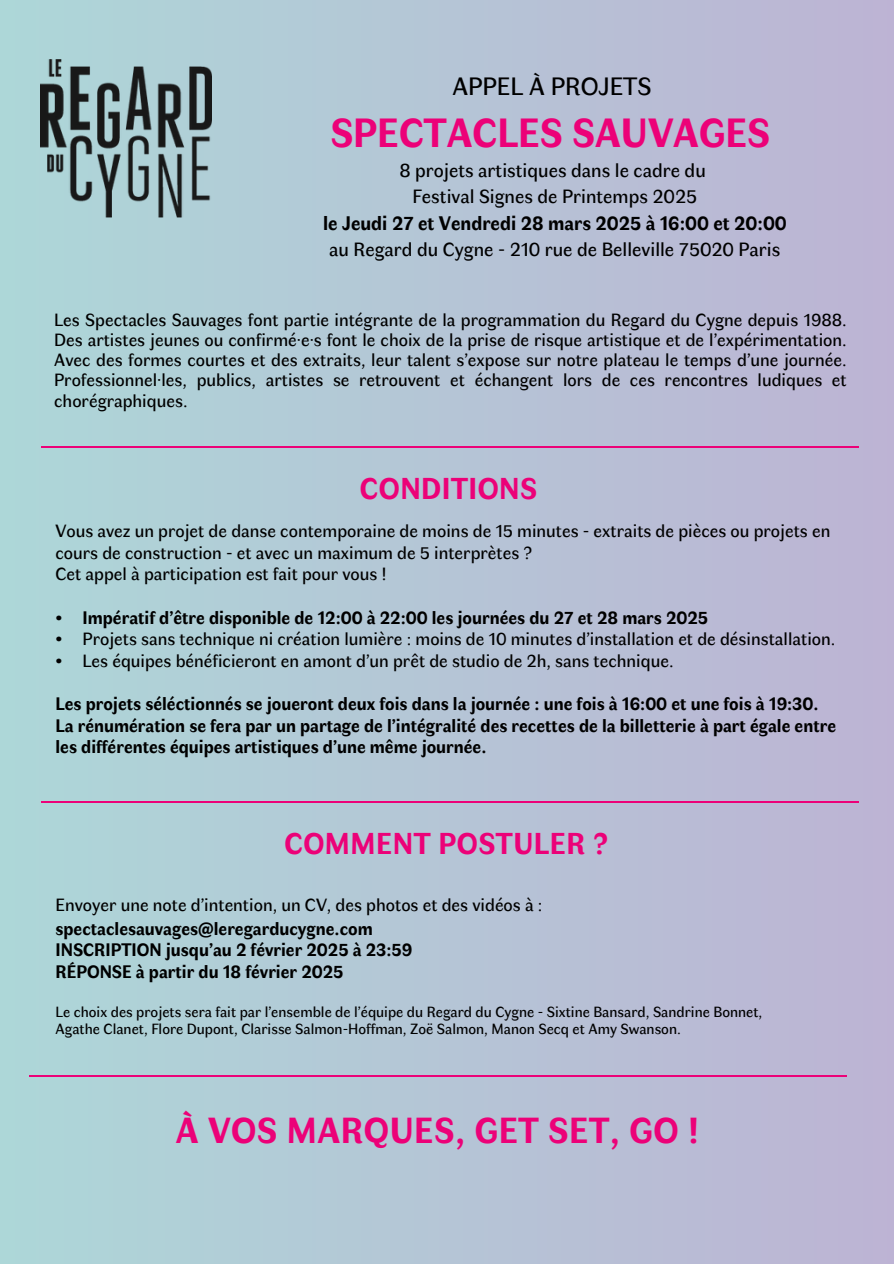
<style>
.page{position:relative;width:894px;height:1264px;background:#fff}
.page>*{position:absolute;margin:0;border:0;box-sizing:border-box;transform-origin:0 0}
.t1{font:700 40.5px "Faune Text";color:#ec0178}
.t2{font:700 36px "Faune Text";letter-spacing:.015em;color:#ec0178}
.t3{font:700 30px "Faune Text";letter-spacing:.02em;color:#ec0178}
.t4{font:25.5px "Faune Text";color:#000}
.t5{font:19.5px/26.4px "Faune Text";color:#000;text-align:center}
.t6{font:18px/21.3px "Faune Text";color:#000}
.t7{font:700 18px/21.3px "Faune Text";color:#000}
.t8{font:15px/16.8px "Faune Text";color:#000}
.s1{font-weight:700}
</style>
<div class="page">
<div style="left:0;top:0;width:893px;height:1263px;background:linear-gradient(to right,#add7d8,#bdb3d4)"></div>
<hr style="left:42px;top:446px;width:816px;height:2px;background:#ec0178">
<hr style="left:42px;top:801px;width:816px;height:2px;background:#ec0178">
<hr style="left:29px;top:1075px;width:817px;height:1px;background:#ec0178">
<img style="left:40px;top:60px;width:171px;height:157px">
<p class="t4" style="left:452px;top:67px;width:200px">APPEL À PROJETS</p>
<p class="t1" style="left:330px;top:103px;width:441px">SPECTACLES SAUVAGES</p>
<p class="t5" style="left:399px;top:156px;width:308px">8 projets artistiques dans le cadre du</p>
<h4 class="t5" style="left:323px;top:182px;width:465px">Festival Signes de Printemps 2025<br><span class="s1">le Jeudi 27 et Vendredi 28 mars 2025 à 16:00 et 20:00 </span>au Regard du Cygne - 210 rue de Belleville 75020 Paris</h4>
<h2 class="t6" style="left:54px;top:308px;width:793px;line-height:20.2px;text-align:justify">Les Spectacles Sauvages font partie intégrante de la programmation du Regard du Cygne depuis 1988.<br>Des artistes jeunes ou confirmé·e·s font le choix de la prise de risque artistique et de l’expérimentation.<br>Avec des formes courtes et des extraits, leur talent s’expose sur notre plateau le temps d’une journée.<br>Professionnel·les, publics, artistes se retrouvent et échangent lors de ces rencontres ludiques et chorégraphiques.</h2>
<h2 class="t3" style="left:360px;top:466px;width:179px">CONDITIONS</h2>
<h4 class="t6" style="left:55px;top:519px;width:776px">Vous avez un projet de danse contemporaine de moins de 15 minutes - extraits de pièces ou projets en cours de construction - et avec un maximum de 5 interprètes ?<br>Cet appel à participation est fait pour vous !</h4>
<p class="t6" style="left:55px;top:605px;width:8px;text-align:justify">• • •</p>
<h4 class="t6" style="left:82px;top:605px;width:754px"><span class="s1">Impératif d’être disponible de 12:00 à 22:00 les journées du 27 et 28 mars 2025<br></span>Projets sans technique ni création lumière : moins de 10 minutes d’installation et de désinstallation.<br>Les équipes bénéficieront en amont d’un prêt de studio de 2h, sans technique.</h4>
<h3 class="t7" style="left:55px;top:692px;width:781px">Les projets séléctionnés se joueront deux fois dans la journée : une fois à 16:00 et une fois à 19:30.<br>La rénumération se fera par un partage de l’intégralité des recettes de la billetterie à part égale entre les différentes équipes artistiques d’une même journée.</h3>
<h4 class="t3" style="left:284px;top:821px;width:325px">COMMENT POSTULER ?</h4>
<h4 class="t6" style="left:55px;top:891px;width:488px;line-height:23.7px">Envoyer une note d’intention, un CV, des photos et des vidéos à : <span class="s1">spectaclesauvages@leregarducygne.com</span></h4>
<h4 class="t7" style="left:55px;top:938px;width:358px">INSCRIPTION jusqu’au 2 février 2025 à 23:59<br>RÉPONSE à partir du 18 février 2025</h4>
<h4 class="t8" style="left:55px;top:1002px;width:708px">Le choix des projets sera fait par l’ensemble de l’équipe du Regard du Cygne - Sixtine Bansard, Sandrine Bonnet,<br>Agathe Clanet, Flore Dupont, Clarisse Salmon-Hoffman, Zoë Salmon, Manon Secq et Amy Swanson.</h4>
<p class="t2" style="left:176px;top:1103px;width:525px">À VOS MARQUES, GET SET, GO !</p>
</div>
